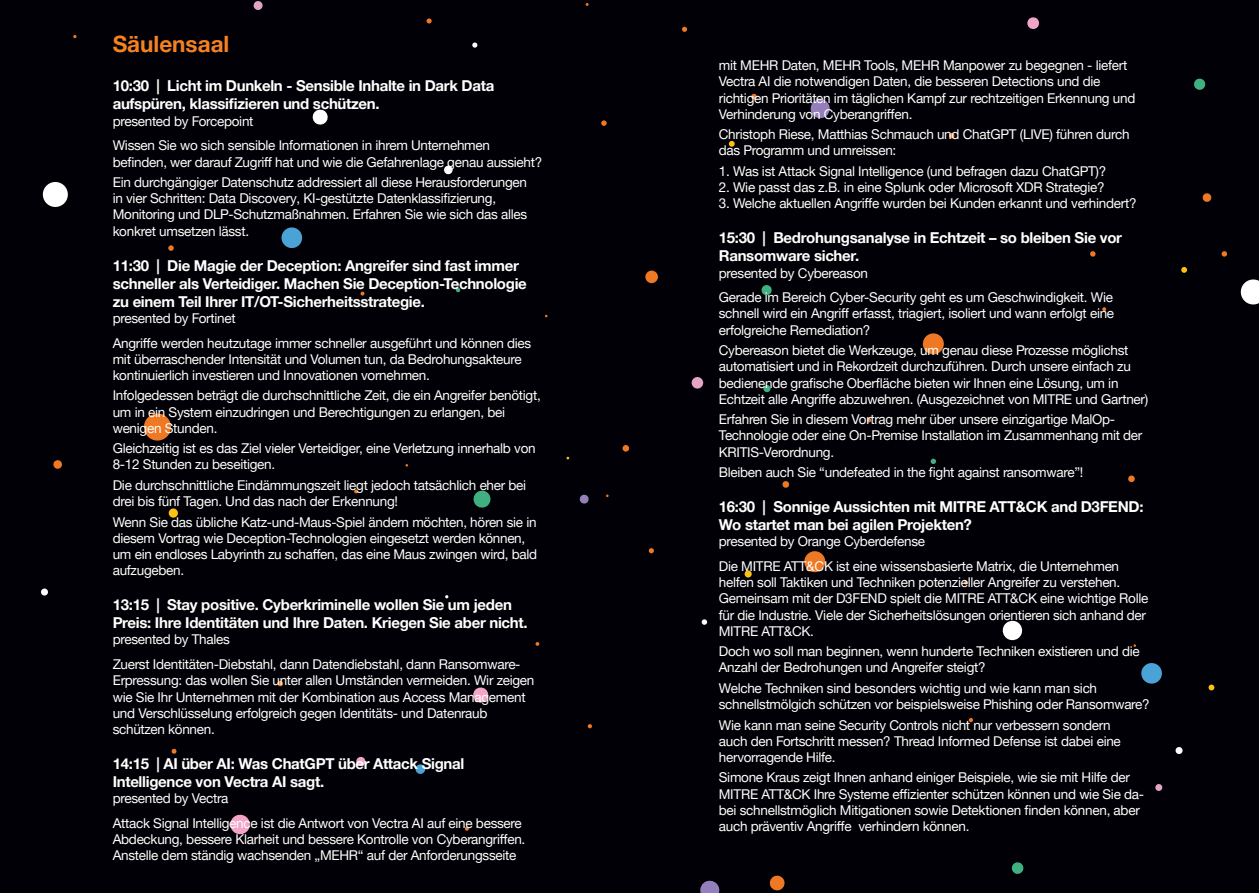
<style>
.page{position:relative;width:1259px;height:893px;background:#000006}
.page>*{position:absolute;margin:0;border:0;box-sizing:border-box;transform-origin:0 0}
.t1{font:700 22.5px "Helvetica Neue";color:#f58220}
.t2{font:700 15px/18px "Helvetica Neue";letter-spacing:-.02em;color:#fff}
.Aufzählung{font:13.5px/16.2px "Helvetica Neue";letter-spacing:-.02em;color:#fff}
.Presented_by{font:13.5px "Helvetica Neue";letter-spacing:-.02em;color:#fff}
</style>
<div class="page">
<svg style="left:1141px;top:663px;width:21px;height:21px"></svg>
<svg style="left:1221px;top:251px;width:6px;height:6px"></svg>
<svg style="left:949px;top:133px;width:6px;height:6px"></svg>
<svg style="left:168px;top:508px;width:10px;height:10px"></svg>
<svg style="left:1208px;top:684px;width:6px;height:7px"></svg>
<svg style="left:1240px;top:279px;width:19px;height:26px"></svg>
<svg style="left:1194px;top:78px;width:12px;height:12px"></svg>
<svg style="left:1090px;top:251px;width:5px;height:6px"></svg>
<svg style="left:1181px;top:267px;width:6px;height:6px"></svg>
<svg style="left:53px;top:460px;width:9px;height:9px"></svg>
<svg style="left:1011px;top:862px;width:13px;height:12px"></svg>
<svg style="left:1202px;top:193px;width:10px;height:9px"></svg>
<svg style="left:1027px;top:17px;width:12px;height:12px"></svg>
<div style="left:144px;top:413px;width:27px;height:28px;background:#ee7823;border-radius:50%"></div>
<svg style="left:1175px;top:747px;width:8px;height:7px"></svg>
<svg style="left:281px;top:227px;width:22px;height:21px"></svg>
<svg style="left:41px;top:588px;width:7px;height:8px"></svg>
<svg style="left:277px;top:681px;width:6px;height:5px"></svg>
<svg style="left:700px;top:880px;width:20px;height:13px"></svg>
<svg style="left:444px;top:165px;width:9px;height:10px"></svg>
<svg style="left:601px;top:120px;width:6px;height:6px"></svg>
<svg style="left:769px;top:875px;width:16px;height:16px"></svg>
<svg style="left:42px;top:182px;width:26px;height:25px"></svg>
<svg style="left:810px;top:99px;width:20px;height:20px"></svg>
<svg style="left:728px;top:141px;width:7px;height:6px"></svg>
<svg style="left:751px;top:94px;width:5px;height:5px"></svg>
<svg style="left:230px;top:814px;width:20px;height:21px"></svg>
<svg style="left:171px;top:748px;width:6px;height:6px"></svg>
<svg style="left:472px;top:42px;width:6px;height:6px"></svg>
<svg style="left:464px;top:826px;width:5px;height:5px"></svg>
<svg style="left:312px;top:109px;width:16px;height:16px"></svg>
<svg style="left:73px;top:35px;width:4px;height:3px"></svg>
<div style="left:253px;top:1px;width:10px;height:9px;background:#e4a4c4;border-radius:50%"></div>
<svg style="left:426px;top:18px;width:6px;height:6px"></svg>
<svg style="left:682px;top:27px;width:5px;height:5px"></svg>
<svg style="left:168px;top:245px;width:6px;height:6px"></svg>
<div style="left:744px;top:570px;width:8px;height:8px;background:#fbc211;border-radius:50%"></div>
<svg style="left:782px;top:481px;width:7px;height:7px"></svg>
<div style="left:804px;top:551px;width:21px;height:21px;background:#ee7823;border-radius:50%"></div>
<svg style="left:701px;top:619px;width:6px;height:6px"></svg>
<svg style="left:588px;top:724px;width:4px;height:4px"></svg>
<svg style="left:763px;top:385px;width:8px;height:8px"></svg>
<svg style="left:648px;top:548px;width:6px;height:6px"></svg>
<svg style="left:1002px;top:620px;width:21px;height:21px"></svg>
<svg style="left:473px;top:687px;width:16px;height:16px"></svg>
<svg style="left:867px;top:418px;width:4px;height:4px"></svg>
<svg style="left:535px;top:642px;width:4px;height:4px"></svg>
<svg style="left:930px;top:458px;width:6px;height:6px"></svg>
<svg style="left:964px;top:580px;width:4px;height:5px"></svg>
<svg style="left:691px;top:377px;width:12px;height:12px"></svg>
<div style="left:1128px;top:475px;width:7px;height:7px;background:#ee7823;border-radius:50%"></div>
<div style="left:622px;top:445px;width:7px;height:7px;background:#ee7823;border-radius:3px"></div>
<svg style="left:473px;top:490px;width:18px;height:18px"></svg>
<div style="left:922px;top:333px;width:22px;height:21px;background:#ee7823;border-radius:50%"></div>
<svg style="left:415px;top:764px;width:11px;height:10px"></svg>
<svg style="left:456px;top:288px;width:4px;height:5px"></svg>
<svg style="left:579px;top:494px;width:10px;height:10px"></svg>
<svg style="left:356px;top:756px;width:10px;height:10px"></svg>
<div style="left:1155px;top:784px;width:7px;height:7px;background:#e4a4c4;border-radius:50%"></div>
<svg style="left:360px;top:291px;width:5px;height:5px"></svg>
<svg style="left:1102px;top:307px;width:4px;height:4px"></svg>
<svg style="left:761px;top:285px;width:11px;height:11px"></svg>
<div style="left:645px;top:270px;width:13px;height:13px;background:#ee7823;border-radius:50%"></div>
<svg style="left:354px;top:489px;width:4px;height:5px"></svg>
<svg style="left:968px;top:718px;width:5px;height:4px"></svg>
<h1 class="t1" style="left:113px;top:30px;width:118px">Säulensaal</h1>
<p class="t2" style="left:113px;top:77px;width:383px">10:30 | Licht im Dunkeln - Sensible Inhalte in Dark Data aufspüren, klassifizieren und schützen.</p>
<p class="Presented_by" style="left:113px;top:113px;width:142px">presented by Forcepoint</p>
<p class="Aufzählung" style="left:113px;top:137px;width:431px">Wissen Sie wo sich sensible Informationen in ihrem Unternehmen befinden, wer darauf Zugriff hat und wie die Gefahrenlage genau aussieht?</p>
<p class="Aufzählung" style="left:113px;top:174px;width:416px">Ein durchgängiger Datenschutz addressiert all diese Herausforderungen in vier Schritten: Data Discovery, KI-gestützte Datenklassifizierung, Monitoring und DLP-Schutzmaßnahmen. Erfahren Sie wie sich das alles konkret umsetzen lässt.</p>
<p class="t2" style="left:113px;top:256px;width:416px">11:30 | Die Magie der Deception: Angreifer sind fast immer schneller als Verteidiger. Machen Sie Deception-Technologie zu einem Teil Ihrer IT/OT-Sicherheitsstrategie.</p>
<p class="Presented_by" style="left:113px;top:310px;width:124px">presented by Fortinet</p>
<p class="Aufzählung" style="left:113px;top:335px;width:420px">Angriffe werden heutzutage immer schneller ausgeführt und können dies mit überraschender Intensität und Volumen tun, da Bedrohungsakteure kontinuierlich investieren und Innovationen vornehmen.</p>
<p class="Aufzählung" style="left:113px;top:387px;width:429px">Infolgedessen beträgt die durchschnittliche Zeit, die ein Angreifer benötigt, um in ein System einzudringen und Berechtigungen zu erlangen, bei wenigen Stunden.</p>
<p class="Aufzählung" style="left:113px;top:440px;width:424px">Gleichzeitig ist es das Ziel vieler Verteidiger, eine Verletzung innerhalb von<br>8-12 Stunden zu beseitigen.</p>
<p class="Aufzählung" style="left:113px;top:477px;width:415px">Die durchschnittliche Eindämmungszeit liegt jedoch tatsächlich eher bei drei bis fünf Tagen. Und das nach der Erkennung!</p>
<p class="Aufzählung" style="left:113px;top:514px;width:426px">Wenn Sie das übliche Katz-und-Maus-Spiel ändern möchten, hören sie in diesem Vortrag wie Deception-Technologien eingesetzt werden können, um ein endloses Labyrinth zu schaffen, das eine Maus zwingen wird, bald aufzugeben.</p>
<p class="t2" style="left:113px;top:596px;width:416px">13:15 | Stay positive. Cyberkriminelle wollen Sie um jeden<br>Preis: Ihre Identitäten und Ihre Daten. Kriegen Sie aber nicht.</p>
<p class="Presented_by" style="left:113px;top:631px;width:119px">presented by Thales</p>
<p class="Aufzählung" style="left:113px;top:656px;width:423px">Zuerst Identitäten-Diebstahl, dann Datendiebstahl, dann Ransomware-Erpressung: das wollen Sie unter allen Umständen vermeiden. Wir zeigen wie Sie Ihr Unternehmen mit der Kombination aus Access Management und Verschlüsselung erfolgreich gegen Identitäts- und Datenraub schützen können.</p>
<p class="t2" style="left:113px;top:754px;width:353px">14:15 | AI über AI: Was ChatGPT über Attack Signal<br>Intelligence von Vectra AI sagt.</p>
<p class="Presented_by" style="left:113px;top:790px;width:117px">presented by Vectra</p>
<p class="Aufzählung" style="left:113px;top:815px;width:414px">Attack Signal Intelligence ist die Antwort von Vectra AI auf eine bessere<br>Abdeckung, bessere Klarheit und bessere Kontrolle von Cyberangriffen.<br>Anstelle dem ständig wachsenden „MEHR“ auf der Anforderungsseite</p>
<p class="Aufzählung" style="left:719px;top:57px;width:418px">mit MEHR Daten, MEHR Tools, MEHR Manpower zu begegnen - liefert Vectra AI die notwendigen Daten, die besseren Detections und die richtigen Prioritäten im täglichen Kampf zur rechtzeitigen Erkennung und Verhinderung von Cyberangriffen.</p>
<p class="Aufzählung" style="left:719px;top:126px;width:412px">Christoph Riese, Matthias Schmauch und ChatGPT (LIVE) führen durch das Programm und umreissen:</p>
<p class="Aufzählung" style="left:719px;top:163px;width:389px">1. Was ist Attack Signal Intelligence (und befragen dazu ChatGPT)?</p>
<p class="Aufzählung" style="left:719px;top:179px;width:387px">2. Wie passt das z.B. in eine Splunk oder Microsoft XDR Strategie?</p>
<p class="Aufzählung" style="left:719px;top:195px;width:419px">3. Welche aktuellen Angriffe wurden bei Kunden erkannt und verhindert?</p>
<p class="t2" style="left:719px;top:229px;width:405px">15:30 | Bedrohungsanalyse in Echtzeit – so bleiben Sie vor<br>Ransomware sicher.</p>
<p class="Presented_by" style="left:719px;top:264px;width:151px">presented by Cybereason</p>
<p class="Aufzählung" style="left:719px;top:289px;width:397px;text-align:justify">Gerade im Bereich Cyber-Security geht es um Geschwindigkeit. Wie schnell wird ein Angriff erfasst, triagiert, isoliert und wann erfolgt eine erfolgreiche Remediation?</p>
<p class="Aufzählung" style="left:719px;top:342px;width:431px">Cybereason bietet die Werkzeuge, um genau diese Prozesse möglichst automatisiert und in Rekordzeit durchzuführen. Durch unsere einfach zu bedienende grafische Oberfläche bieten wir Ihnen eine Lösung, um in Echtzeit alle Angriffe abzuwehren. (Ausgezeichnet von MITRE und Gartner)</p>
<p class="Aufzählung" style="left:719px;top:411px;width:425px">Erfahren Sie in diesem Vortrag mehr über unsere einzigartige MalOp-<br>Technologie oder eine On-Premise Installation im Zusammenhang mit der<br>KRITIS-Verordnung.</p>
<p class="Aufzählung" style="left:719px;top:464px;width:366px">Bleiben auch Sie “undefeated in the fight against ransomware”!</p>
<p class="t2" style="left:719px;top:498px;width:426px">16:30 | Sonnige Aussichten mit MITRE ATT&amp;CK and D3FEND:<br>Wo startet man bei agilen Projekten?</p>
<p class="Presented_by" style="left:719px;top:533px;width:208px">presented by Orange Cyberdefense</p>
<p class="Aufzählung" style="left:719px;top:558px;width:431px">Die MITRE ATT&amp;CK ist eine wissensbasierte Matrix, die Unternehmen helfen soll Taktiken und Techniken potenzieller Angreifer zu verstehen.<br>Gemeinsam mit der D3FEND spielt die MITRE ATT&amp;CK eine wichtige Rolle für die Industrie. Viele der Sicherheitslösungen orientieren sich anhand der MITRE ATT&amp;CK.</p>
<p class="Aufzählung" style="left:719px;top:643px;width:422px">Doch wo soll man beginnen, wenn hunderte Techniken existieren und die<br>Anzahl der Bedrohungen und Angreifer steigt?</p>
<p class="Aufzählung" style="left:719px;top:680px;width:432px">Welche Techniken sind besonders wichtig und wie kann man sich schnellstmölgich schützen vor beispielsweise Phishing oder Ransomware?</p>
<p class="Aufzählung" style="left:719px;top:716px;width:403px">Wie kann man seine Security Controls nicht nur verbessern sondern auch den Fortschritt messen? Thread Informed Defense ist dabei eine hervorragende Hilfe.</p>
<p class="Aufzählung" style="left:719px;top:769px;width:427px">Simone Kraus zeigt Ihnen anhand einiger Beispiele, wie sie mit Hilfe der MITRE ATT&amp;CK Ihre Systeme effizienter schützen können und wie Sie da&shy;bei schnellstmöglich Mitigationen sowie Detektionen finden können, aber auch präventiv Angriffe verhindern können.</p>
</div>
